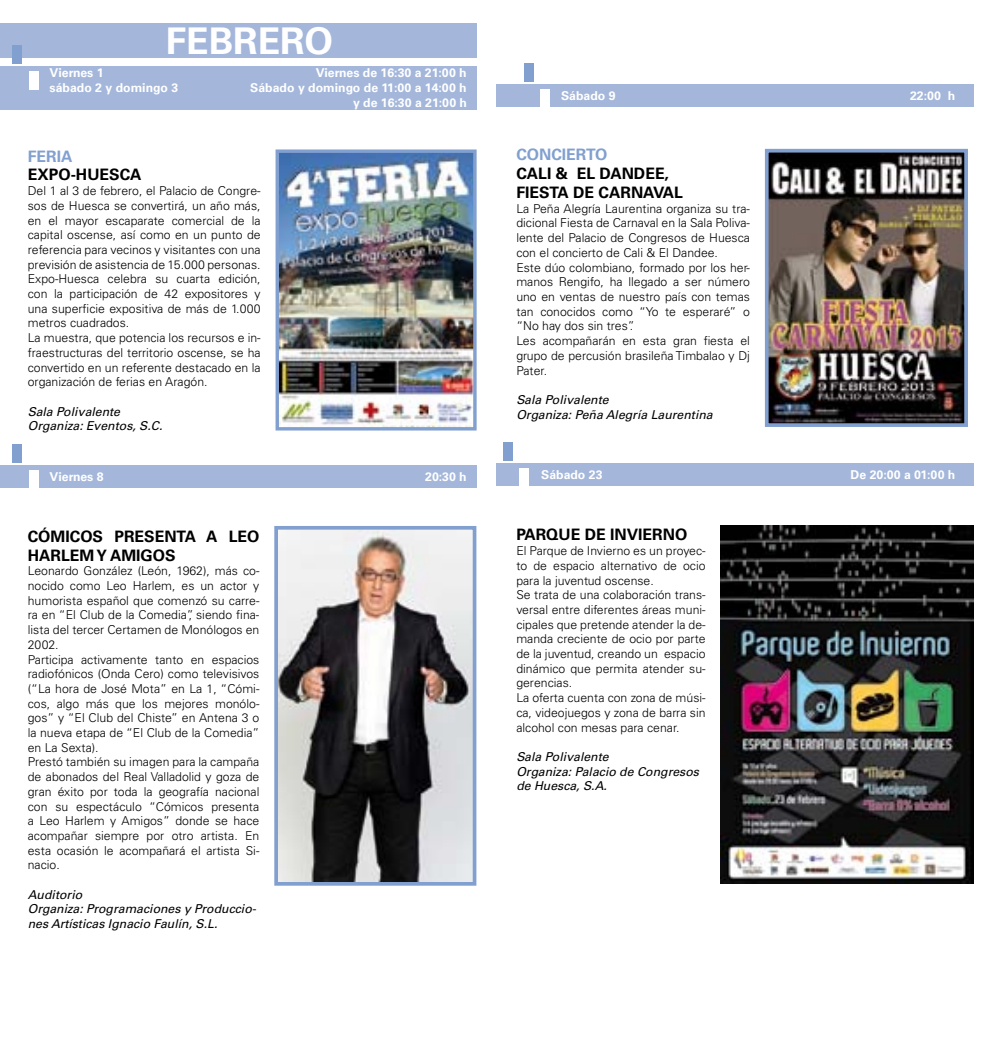
<style>
.page{position:relative;width:993px;height:1042px;background:#fff}
.page>*{position:absolute;margin:0;border:0;box-sizing:border-box;transform-origin:0 0}
.t1{font:700 36.75px "Univers LT Std";color:#fff}
.t2{font:700 15.75px/18.9px "Univers LT Std";color:#000}
.t3{font:700 15.75px "Univers LT Std";color:#82a0cf}
.t4{font:300 12.25px/14.7px "Univers LT Std";color:#000}
.t5{font:italic 12.25px/14.7px "Univers LT Std";color:#000}
.t6{font:700 12.25px/14.7px "Univers LT Std";color:#fff;text-align:right}
</style>
<div class="page">
<div style="left:0;top:24px;width:476px;height:34px;background:#a4b7db"></div>
<img style="left:279px;top:153px;width:193px;height:273px">
<div style="left:275px;top:149px;width:201px;height:281px;border:3px solid #82a0cf"></div>
<img style="left:279px;top:531px;width:192px;height:349px">
<div style="left:274px;top:526px;width:202px;height:359px;border:4px solid #82a0cf"></div>
<img style="left:769px;top:154px;width:193px;height:268px">
<div style="left:764px;top:149px;width:203px;height:278px;border:4px solid #82a0cf"></div>
<div style="left:0;top:465px;width:476px;height:23px;background:#a4b7db"></div>
<div style="left:12px;top:444px;width:10px;height:19px;background:#82a0cf"></div>
<div style="left:29px;top:470px;width:10px;height:19px;background:#fff"></div>
<div style="left:496px;top:463px;width:477px;height:23px;background:#a4b7db"></div>
<div style="left:502px;top:441px;width:10px;height:19px;background:#82a0cf"></div>
<div style="left:519px;top:468px;width:9px;height:19px;background:#fff"></div>
<div style="left:0;top:66px;width:476px;height:43px;background:#a4b7db"></div>
<div style="left:12px;top:45px;width:10px;height:19px;background:#82a0cf"></div>
<div style="left:29px;top:71px;width:10px;height:19px;background:#fff"></div>
<div style="left:496px;top:84px;width:477px;height:23px;background:#a4b7db"></div>
<div style="left:523px;top:63px;width:10px;height:19px;background:#82a0cf"></div>
<div style="left:540px;top:89px;width:9px;height:19px;background:#fff"></div>
<img style="left:720px;top:526px;width:253px;height:357px">
<h1 class="t1" style="left:166px;top:20px;width:169px">FEBRERO</h1>
<p class="t6" style="left:50px;top:66px;width:55px">Viernes 1</p>
<p class="t6" style="left:315px;top:66px;width:152px">Viernes de 16:30 a 21:00 h</p>
<p class="t6" style="left:50px;top:81px;width:130px">sábado 2 y domingo 3</p>
<p class="t6" style="left:250px;top:81px;width:218px">Sábado y domingo de 11:00 a 14:00 h y de 16:30 a 21:00 h</p>
<p class="t6" style="left:561px;top:89px;width:56px">Sábado 9</p>
<p class="t6" style="left:909px;top:89px;width:47px">22:00 h</p>
<p class="t3" style="left:28px;top:147px;width:46px">FERIA</p>
<p class="t2" style="left:28px;top:165px;width:115px">EXPO-HUESCA</p>
<p class="t4" style="left:28px;top:183px;width:234px">Del 1 al 3 de febrero, el Palacio de Congre&shy;sos de Huesca se convertirá, un año más, en el mayor escaparate comercial de la capital oscense, así como en un punto de referencia para vecinos y visitantes con una previsión de asistencia de 15.000 personas.<br>Expo-Huesca celebra su cuarta edición, con la participación de 42 expositores y una superficie expositiva de más de 1.000 metros cuadrados.<br>La muestra, que potencia los recursos e in&shy;fraestructuras del territorio oscense, se ha convertido en un referente destacado en la organización de ferias en Aragón.</p>
<p class="t5" style="left:28px;top:404px;width:136px">Sala Polivalente<br>Organiza: Eventos, S.C.</p>
<p class="t3" style="left:516px;top:145px;width:92px">CONCIERTO</p>
<p class="t2" style="left:516px;top:164px;width:168px">CALI &amp; EL DANDEE,<br>FIESTA DE CARNAVAL</p>
<p class="t4" style="left:516px;top:201px;width:235px">La Peña Alegría Laurentina organiza su tra&shy;dicional Fiesta de Carnaval en la Sala Poliva&shy;lente del Palacio de Congresos de Huesca con el concierto de Cali &amp; El Dandee.<br>Este dúo colombiano, formado por los her&shy;manos Rengifo, ha llegado a ser número uno en ventas de nuestro país con temas tan conocidos como “Yo te esperaré” o “No hay dos sin tres”.<br>Les acompañarán en esta gran fiesta el grupo de percusión brasileña Timbalao y Dj Pater.</p>
<p class="t5" style="left:516px;top:392px;width:198px">Sala Polivalente<br>Organiza: Peña Alegría Laurentina</p>
<p class="t6" style="left:50px;top:470px;width:55px">Viernes 8</p>
<p class="t6" style="left:425px;top:470px;width:43px">20:30 h</p>
<p class="t6" style="left:541px;top:467px;width:63px">Sábado 23</p>
<p class="t6" style="left:850px;top:467px;width:106px">De 20:00 a 01:00 h</p>
<p class="t2" style="left:28px;top:527px;width:233px">CÓMICOS PRESENTA A LEO<br>HARLEM Y AMIGOS</p>
<p class="t4" style="left:28px;top:563px;width:233px">Leonardo González (León, 1962), más co&shy;nocido como Leo Harlem, es un actor y humorista español que comenzó su carre&shy;ra en “El Club de la Comedia”, siendo fina&shy;lista del tercer Certamen de Monólogos en 2002.<br>Participa activamente tanto en espacios radiofónicos (Onda Cero) como televisivos (“La hora de José Mota” en La 1, “Cómi&shy;cos, algo más que los mejores monólo&shy;gos” y “El Club del Chiste” en Antena 3 o la nueva etapa de “El Club de la Comedia” en La Sexta).<br>Prestó también su imagen para la campaña de abonados del Real Valladolid y goza de gran éxito por toda la geografía nacional con su espectáculo “Cómicos presenta a Leo Harlem y Amigos” donde se hace acompañar siempre por otro artista. En esta ocasión le acompañará el artista Si&shy;nacio.</p>
<p class="t5" style="left:28px;top:887px;width:230px">Auditorio<br>Organiza: Programaciones y Produccio&shy;nes Artísticas Ignacio Faulín, S.L.</p>
<p class="t2" style="left:516px;top:525px;width:172px">PARQUE DE INVIERNO</p>
<p class="t4" style="left:516px;top:543px;width:191px">El Parque de Invierno es un proyec&shy;to de espacio alternativo de ocio para la juventud oscense.<br>Se trata de una colaboración trans&shy;versal entre diferentes áreas muni&shy;cipales que pretende atender la de&shy;manda creciente de ocio por parte de la juventud, creando un espacio dinámico que permita atender su&shy;gerencias.<br>La oferta cuenta con zona de músi&shy;ca, videojuegos y zona de barra sin alcohol con mesas para cenar.</p>
<p class="t5" style="left:516px;top:749px;width:184px">Sala Polivalente<br>Organiza: Palacio de Congresos de Huesca, S.A.</p>
</div>
